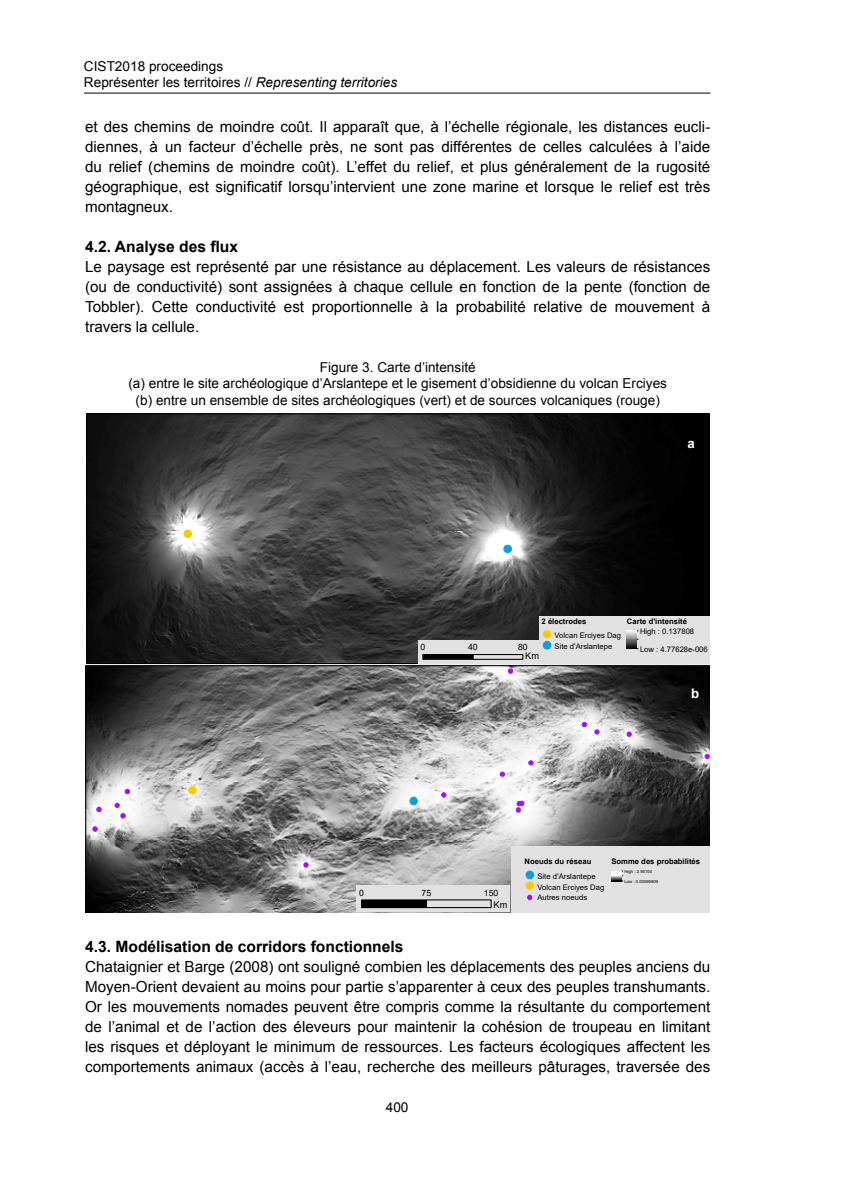
<style>
.page{position:relative;width:841px;height:1190px;background:#fff}
.page>*{position:absolute;margin:0;border:0;box-sizing:border-box;transform-origin:0 0}
.Titre_3{font:700 15.6px "Arial";color:#000}
.t1{font:15.2px/20px "Arial";color:#000;text-align:justify}
.t2{font:13.6px/16.4px "Arial";color:#000}
.t3{font:700 13.2px "Arial";color:#fff}
.t4{font:9.2px "Arial";color:#000}
.t5{font:8.8px "Arial";color:#000}
.t6{font:7.6px/14.2px "Arial";color:#000}
.t7{font:700 7.6px/9.8px "Arial";color:#000}
.t8{font:4.2px "Arial";letter-spacing:.005em;color:#000}
.s1{font-style:italic}
.s2{font-weight:700}
.s3{font-weight:400}
</style>
<div class="page">
<hr style="left:84px;top:93px;width:626px;height:1px;background:#000">
<svg style="left:86px;top:413px;width:623px;height:251px;background:#363636"></svg>
<svg style="left:86px;top:665px;width:623px;height:248px;background:#848485"></svg>
<div style="left:418px;top:640px;width:123px;height:24px;background:#e1e1e1"></div>
<hr style="left:422px;top:655px;width:50px;height:4px;background:#000">
<div style="left:422px;top:654px;width:51px;height:6px;border:1px solid #000"></div>
<div style="left:472px;top:654px;width:51px;height:6px;border:1px solid #000"></div>
<div style="left:356px;top:885px;width:153px;height:27px;background:#e1e1e1"></div>
<div style="left:361px;top:900px;width:65px;height:8px;background:#000"></div>
<div style="left:361px;top:899px;width:65px;height:9px;border:1px solid #000"></div>
<div style="left:425px;top:899px;width:66px;height:9px;border:1px solid #000"></div>
<div style="left:511px;top:846px;width:198px;height:67px;background:#e1e1e1"></div>
<div style="left:526px;top:871px;width:7px;height:8px;background:#0c9fde;border-radius:50%"></div>
<div style="left:526px;top:871px;width:7px;height:8px;border:1px solid #0c9fde;border-radius:50%"></div>
<div style="left:526px;top:882px;width:7px;height:7px;background:#ffc902;border-radius:50%"></div>
<div style="left:526px;top:882px;width:7px;height:7px;border:1px solid #ffc902;border-radius:50%"></div>
<svg style="left:527px;top:895px;width:4px;height:5px"></svg>
<svg style="left:611px;top:871px;width:11px;height:11px"></svg>
<div style="left:539px;top:617px;width:170px;height:47px;background:#e1e1e1"></div>
<div style="left:543px;top:631px;width:7px;height:7px;background:#ffc902;border-radius:50%"></div>
<div style="left:543px;top:631px;width:7px;height:7px;border:1px solid #ffc902;border-radius:50%"></div>
<div style="left:543px;top:641px;width:7px;height:8px;background:#0c9fde;border-radius:50%"></div>
<div style="left:543px;top:641px;width:7px;height:8px;border:1px solid #0c9fde;border-radius:50%"></div>
<svg style="left:626px;top:630px;width:12px;height:20px"></svg>
<p class="t2" style="left:84px;top:58px;width:314px">CIST2018 proceedings<br>Représenter les territoires // <span class="s1">Representing territories</span></p>
<p class="t1" style="left:85px;top:117px;width:626px">et des chemins de moindre coût. Il apparaît que, à l’échelle régionale, les distances eucli&shy;diennes, à un facteur d’échelle près, ne sont pas différentes de celles calculées à l’aide du relief (chemins de moindre coût). L’effet du relief, et plus généralement de la rugosité géographique, est significatif lorsqu’intervient une zone marine et lorsque le relief est très montagneux.</p>
<p class="Titre_3" style="left:85px;top:236px;width:154px">4.2. Analyse des flux</p>
<p class="t1" style="left:85px;top:257px;width:626px">Le paysage est représenté par une résistance au déplacement. Les valeurs de résistances (ou de conductivité) sont assignées à chaque cellule en fonction de la pente (fonction de Tobbler). Cette conductivité est proportionnelle à la probabilité relative de mouvement à travers la cellule.</p>
<p class="t2" style="left:320px;top:359px;width:157px">Figure 3. Carte d’intensité</p>
<p class="t2" style="left:128px;top:375px;width:540px">(a) entre le site archéologique d’Arslantepe et le gisement d’obsidienne du volcan Erciyes</p>
<p class="t2" style="left:135px;top:392px;width:525px">(b) entre un ensemble de sites archéologiques (vert) et de sources volcaniques (rouge)</p>
<p class="t3" style="left:687px;top:434px;width:9px">a</p>
<p class="t6" style="left:554px;top:614px;width:68px;text-indent:-13px"><span class="s2">2 électrodes<br></span>Volcan Erciyes Dag</p>
<p class="t6" style="left:554px;top:639px;width:59px">Site d'Arslantepe</p>
<p class="t7" style="left:639px;top:616px;width:56px;text-indent:-13px">Carte d'intensité<br><span class="s3">High : 0.137808</span></p>
<p class="t6" style="left:639px;top:642px;width:69px">Low : 4.77628e-006</p>
<p class="t5" style="left:420px;top:641px;width:6px">0</p>
<p class="t5" style="left:468px;top:641px;width:11px">40</p>
<p class="t5" style="left:518px;top:641px;width:11px">80</p>
<p class="t4" style="left:525px;top:650px;width:15px">Km</p>
<p class="t3" style="left:690px;top:684px;width:10px">b</p>
<p class="t5" style="left:359px;top:887px;width:6px">0</p>
<p class="t5" style="left:421px;top:887px;width:11px">75</p>
<p class="t5" style="left:483px;top:887px;width:16px">150</p>
<p class="t4" style="left:493px;top:898px;width:15px">Km</p>
<p class="t6" style="left:537px;top:854px;width:60px;text-indent:-13px"><span class="s2">Noeuds du réseau<br></span>Site d'Arslantepe</p>
<p class="t6" style="left:537px;top:882px;width:68px;line-height:10.8px">Volcan Erciyes Dag<br>Autres noeuds</p>
<p class="t7" style="left:611px;top:857px;width:90px">Somme des probabilités</p>
<p class="t8" style="left:624px;top:868px;width:29px">High : 2.95104</p>
<p class="t8" style="left:624px;top:878px;width:35px">Low : 0.00595809</p>
<p class="Titre_3" style="left:85px;top:936px;width:320px">4.3. Modélisation de corridors fonctionnels</p>
<p class="t1" style="left:85px;top:957px;width:626px">Chataignier et Barge (2008) ont souligné combien les déplacements des peuples anciens du Moyen-Orient devaient au moins pour partie s’apparenter à ceux des peuples transhumants.<br>Or les mouvements nomades peuvent être compris comme la résultante du comportement de l’animal et de l’action des éleveurs pour maintenir la cohésion de troupeau en limitant les risques et déployant le minimum de ressources. Les facteurs écologiques affectent les comportements animaux (accès à l’eau, recherche des meilleurs pâturages, traversée des</p>
<p class="t2" style="left:385px;top:1099px;width:24px">400</p>
</div>
